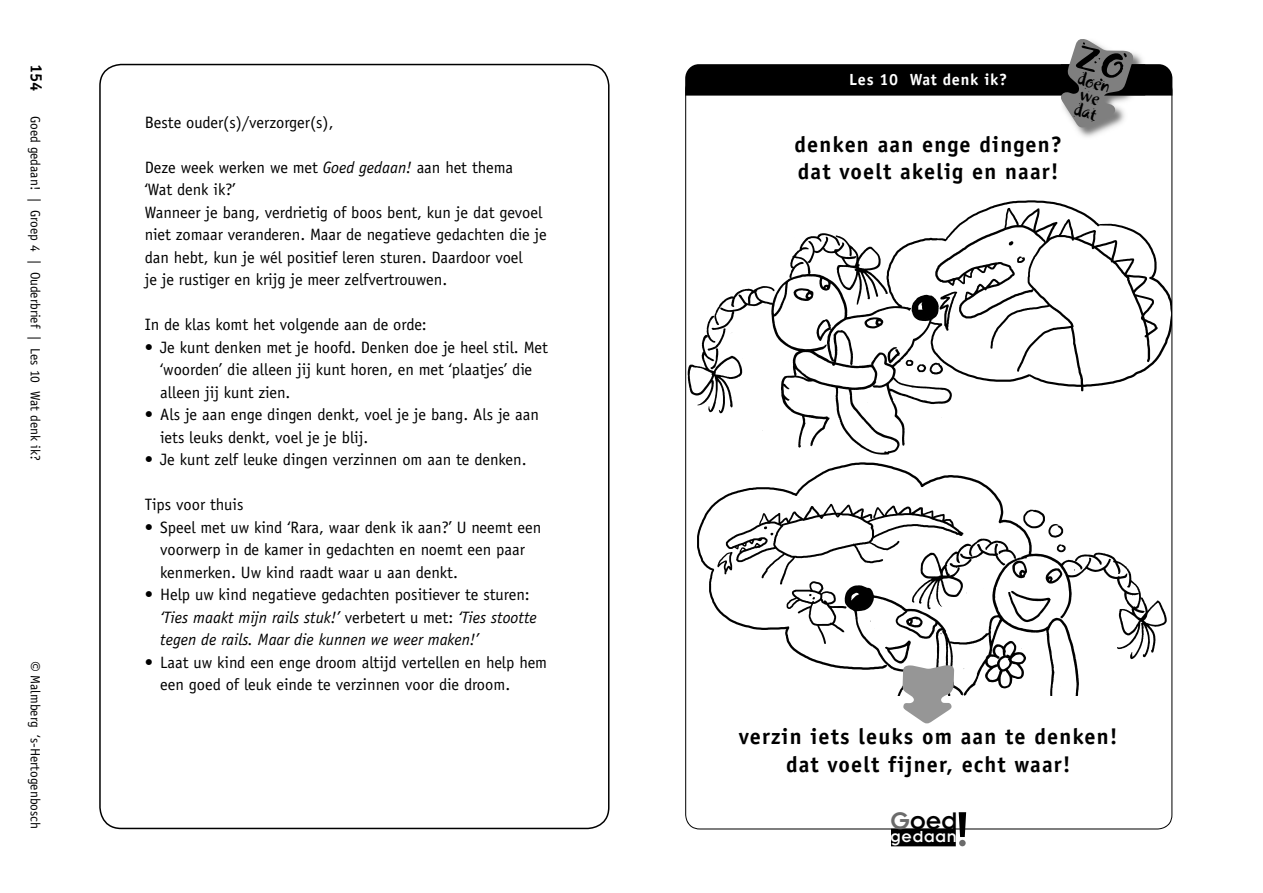
<style>
.page{position:relative;width:1263px;height:893px;background:#fff}
.page>*{position:absolute;margin:0;border:0;box-sizing:border-box;transform-origin:0 0}
.t1{font:26.4px "Insignia LT Std";color:#000}
.t2{font:700 22.2px/27.3px "Officina Sans Std";letter-spacing:.05em;color:#000}
.t3{font:19.2px/15.1px "Khaki Std 2";color:#000}
.t4{font:17.55px "Insignia LT Std";letter-spacing:.035em;color:#fff}
.t5{font:16.5px/22.5px "Officina Sans";color:#000}
.t6{font:italic 16.5px/22.5px "Officina Sans";color:#000}
.t7{font:700 16.5px "Officina Sans";color:#000}
.t8{font:700 16.2px "Officina Sans Std";letter-spacing:.04em;color:#fff}
.t9{font:13.5px "Officina Sans";color:#000}
.s1{font-size:19.5px}
.s2{font-style:italic}
.s3{font-style:normal}
.s4{color:#6b6b6b}
</style>
<div class="page">
<svg style="left:685px;top:128px;width:487px;height:701px"></svg>
<div style="left:891px;top:829px;width:65px;height:17px;background:#000"></div>
<svg style="left:959px;top:812px;width:7px;height:25px"></svg>
<div style="left:959px;top:840px;width:7px;height:6px;background:#6b6b6b;border-radius:50%"></div>
<img style="left:1061px;top:128px;width:84px;height:12px">
<img style="left:686px;top:192px;width:485px;height:504px">
<svg style="left:902px;top:665px;width:52px;height:58px"></svg>
<svg style="left:685px;top:39px;width:487px;height:89px"></svg>
<p class="t7" style="left:43px;top:64px;width:29px;rotate:90deg">154</p>
<p class="t9" style="left:41px;top:116px;width:346px;rotate:90deg">Goed gedaan! | Groep 4 | Ouderbrief | Les 10 Wat denk ik?</p>
<p class="t9" style="left:41px;top:660px;width:170px;rotate:90deg"><span class="s1">©</span> Malmberg ‘s-Hertogenbosch</p>
<p class="t5" style="left:145px;top:112px;width:190px">Beste ouder(s)/verzorger(s),</p>
<p class="t5" style="left:145px;top:157px;width:403px">Deze week werken we met <span class="s2">Goed gedaan!</span> aan het thema<br>‘Wat denk ik?’<br>Wanneer je bang, verdrietig of boos bent, kun je dat gevoel niet zomaar veranderen. Maar de negatieve gedachten die je dan hebt, kun je wél positief leren sturen. Daardoor voel<br>je je rustiger en krijg je meer zelfvertrouwen.</p>
<p class="t5" style="left:145px;top:315px;width:284px">In de klas komt het volgende aan de orde:</p>
<p class="t5" style="left:160px;top:337px;width:389px;text-indent:-16px">• Je kunt denken met je hoofd. Denken doe je heel stil. Met ‘woorden’ die alleen jij kunt horen, en met ‘plaatjes’ die alleen jij kunt zien.</p>
<p class="t5" style="left:160px;top:405px;width:380px;text-indent:-16px">• Als je aan enge dingen denkt, voel je je bang. Als je aan iets leuks denkt, voel je je blij.</p>
<p class="t5" style="left:145px;top:450px;width:383px">• Je kunt zelf leuke dingen verzinnen om aan te denken.</p>
<p class="t5" style="left:145px;top:495px;width:100px">Tips voor thuis</p>
<p class="t5" style="left:160px;top:517px;width:383px;text-indent:-16px">• Speel met uw kind ‘Rara, waar denk ik aan?’ U neemt een voorwerp in de kamer in gedachten en noemt een paar kenmerken. Uw kind raadt waar u aan denkt.</p>
<p class="t6" style="left:160px;top:585px;width:378px;text-indent:-16px"><span class="s3">• Help uw kind negatieve gedachten positiever te sturen: </span>‘Ties maakt mijn rails stuk!’ <span class="s3">verbetert u met:</span> ‘Ties stootte tegen de rails. Maar die kunnen we weer maken!’</p>
<p class="t5" style="left:160px;top:652px;width:388px;text-indent:-16px">• Laat uw kind een enge droom altijd vertellen en help hem een goed of leuk einde te verzinnen voor die droom.</p>
<p class="t8" style="left:849px;top:73px;width:160px">Les 10 Wat denk ik?</p>
<h2 class="t2" style="left:794px;top:132px;width:269px">denken aan enge dingen? dat voelt akelig en naar!</h2>
<p class="t3" style="left:1080px;top:70px;width:35px;rotate:16deg">doen we dat</p>
<h2 class="t2" style="left:739px;top:725px;width:380px;text-align:center">verzin iets leuks om aan te denken! dat voelt fijner, echt waar!</h2>
<h1 class="t1" style="left:890px;top:811px;width:69px"><span class="s4">G</span>oed</h1>
<p class="t4" style="left:890px;top:830px;width:68px">gedaan</p>
</div>
